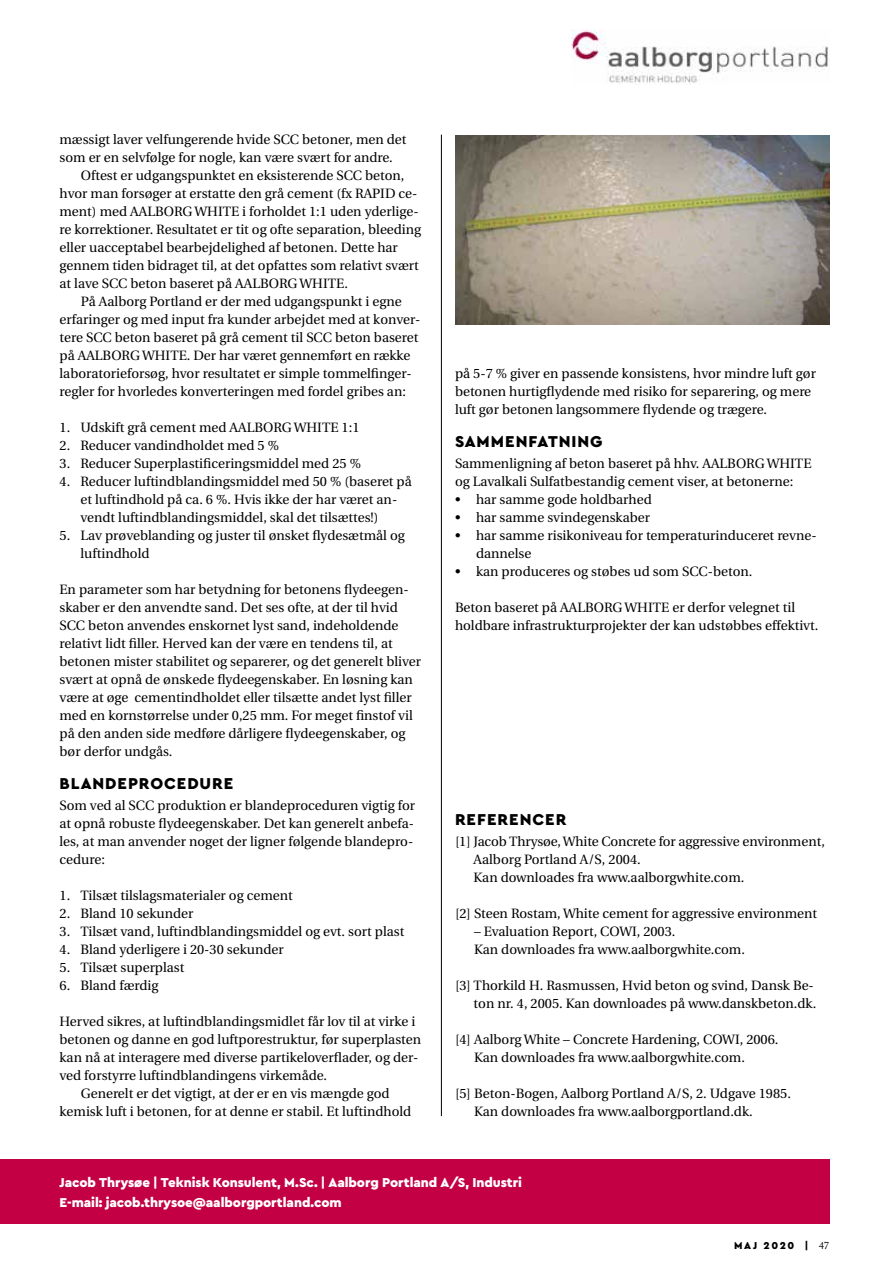
<style>
.page{position:relative;width:893px;height:1263px;background:#fff}
.page>*{position:absolute;margin:0;border:0;box-sizing:border-box;transform-origin:0 0}
.t1{font:900 16.5px "Cera Basic";letter-spacing:.06em;color:#000}
.t2{font:13.5px/18px "Utopia";color:#000}
.t3{font:900 13.5px/19.5px "Cera Basic";letter-spacing:-.005em;color:#fff}
.t4{font:900 10.5px "Cera Basic";letter-spacing:.15em;color:#000}
.s1{font-family:"Adobe Caslon Pro";font-weight:400}
</style>
<div class="page">
<img style="left:572px;top:29px;width:258px;height:56px">
<hr style="left:441px;top:135px;width:1px;height:981px;background:#000">
<div style="left:0;top:1159px;width:830px;height:65px;background:#c20043"></div>
<img style="left:455px;top:135px;width:375px;height:189px">
<p class="t2" style="left:60px;top:131px;width:348px">mæssigt laver velfungerende hvide SCC betoner, men det som er en selvfølge for nogle, kan være svært for andre.</p>
<p class="t2" style="left:60px;top:167px;width:363px;text-indent:21px">Oftest er udgangspunktet en eksisterende SCC beton, hvor man forsøger at erstatte den grå cement (fx RAPID ce&shy;ment) med AALBORG WHITE i forholdet 1:1 uden yderlige&shy;re korrektioner. Resultatet er tit og ofte separation, bleeding eller uacceptabel bearbejdelighed af betonen. Dette har gennem tiden bidraget til, at det opfattes som relativt svært at lave SCC beton baseret på AALBORG WHITE.</p>
<p class="t2" style="left:60px;top:293px;width:362px;text-indent:21px">På Aalborg Portland er der med udgangspunkt i egne erfaringer og med input fra kunder arbejdet med at konver&shy;tere SCC beton baseret på grå cement til SCC beton baseret på AALBORG WHITE. Der har været gennemført en række laboratorieforsøg, hvor resultatet er simple tommelfinger&shy;regler for hvorledes konverteringen med fordel gribes an:</p>
<p class="t2" style="left:60px;top:419px;width:301px">1. Udskift grå cement med AALBORG WHITE 1:1</p>
<p class="t2" style="left:60px;top:437px;width:221px">2. Reducer vandindholdet med 5 %</p>
<p class="t2" style="left:60px;top:455px;width:303px">3. Reducer Superplastificeringsmiddel med 25 %</p>
<p class="t2" style="left:81px;top:473px;width:333px;text-indent:-21px">4. Reducer luftindblandingsmiddel med 50 % (baseret på et luftindhold på ca. 6 %. Hvis ikke der har været an&shy;vendt luftindblandingsmiddel, skal det tilsættes!)</p>
<p class="t2" style="left:81px;top:527px;width:326px;text-indent:-21px">5. Lav prøveblanding og juster til ønsket flydesætmål og luftindhold</p>
<p class="t2" style="left:60px;top:581px;width:363px">En parameter som har betydning for betonens flydeegen&shy;skaber er den anvendte sand. Det ses ofte, at der til hvid SCC beton anvendes enskornet lyst sand, indeholdende relativt lidt filler. Herved kan der være en tendens til, at betonen mister stabilitet og separerer, og det generelt bliver svært at opnå de ønskede flydeegenskaber. En løsning kan være at øge cementindholdet eller tilsætte andet lyst filler med en kornstørrelse under 0,25 mm. For meget finstof vil på den anden side medføre dårligere flydeegenskaber, og bør derfor undgås.</p>
<p class="t1" style="left:60px;top:774px;width:175px">BLANDEPROCEDURE</p>
<p class="t2" style="left:60px;top:797px;width:357px">Som ved al SCC produktion er blandeproceduren vigtig for at opnå robuste flydeegenskaber. Det kan generelt anbefa&shy;les, at man anvender noget der ligner følgende blandepro&shy;cedure:</p>
<p class="t2" style="left:60px;top:887px;width:235px">1. Tilsæt tilslagsmaterialer og cement</p>
<p class="t2" style="left:60px;top:905px;width:135px">2. Bland 10 sekunder</p>
<p class="t2" style="left:60px;top:923px;width:346px">3. Tilsæt vand, luftindblandingsmiddel og evt. sort plast</p>
<p class="t2" style="left:60px;top:941px;width:226px">4. Bland yderligere i 20-30 sekunder</p>
<p class="t2" style="left:60px;top:959px;width:126px">5. Tilsæt superplast</p>
<p class="t2" style="left:60px;top:977px;width:100px">6. Bland færdig</p>
<p class="t2" style="left:60px;top:1013px;width:357px">Herved sikres, at luftindblandingsmidlet får lov til at virke i</p>
<p class="t2" style="left:60px;top:1031px;width:363px">betonen og danne en god luftporestruktur, før superplasten</p>
<p class="t2" style="left:60px;top:1049px;width:360px">kan nå at interagere med diverse partikeloverflader, og der-</p>
<p class="t2" style="left:60px;top:1067px;width:269px">ved forstyrre luftindblandingens virkemåde.</p>
<p class="t2" style="left:81px;top:1085px;width:310px">Generelt er det vigtigt, at der er en vis mængde god</p>
<p class="t2" style="left:60px;top:1103px;width:353px">kemisk luft i betonen, for at denne er stabil. Et luftindhold</p>
<p class="t2" style="left:455px;top:365px;width:362px">på 5-7 % giver en passende konsistens, hvor mindre luft gør betonen hurtigflydende med risiko for separering, og mere luft gør betonen langsommere flydende og trægere.</p>
<p class="t1" style="left:455px;top:432px;width:149px">SAMMENFATNING</p>
<p class="t2" style="left:455px;top:455px;width:358px">Sammenligning af beton baseret på hhv. AALBORG WHITE og Lavalkali Sulfatbestandig cement viser, at betonerne:</p>
<p class="t2" style="left:455px;top:491px;width:198px">• har samme gode holdbarhed</p>
<p class="t2" style="left:455px;top:509px;width:196px">• har samme svindegenskaber</p>
<p class="t2" style="left:476px;top:527px;width:342px;text-indent:-21px">• har samme risikoniveau for temperaturinduceret revne&shy;dannelse</p>
<p class="t2" style="left:455px;top:563px;width:299px">• kan produceres og støbes ud som SCC-beton.</p>
<p class="t2" style="left:455px;top:599px;width:365px">Beton baseret på AALBORG WHITE er derfor velegnet til holdbare infrastrukturprojekter der kan udstøbbes effektivt.</p>
<p class="t1" style="left:455px;top:810px;width:113px">REFERENCER</p>
<p class="t2" style="left:474px;top:833px;width:353px;text-indent:-19px">[1] Jacob Thrysøe, White Concrete for aggressive environment,<br>Aalborg Portland A/S, 2004.<br>Kan downloades fra www.aalborgwhite.com.</p>
<p class="t2" style="left:455px;top:905px;width:364px">[2] Steen Rostam, White cement for aggressive environment</p>
<p class="t2" style="left:474px;top:923px;width:272px">– Evaluation Report, COWI, 2003.<br>Kan downloades fra www.aalborgwhite.com.</p>
<p class="t2" style="left:455px;top:977px;width:363px;text-align:right">[3] Thorkild H. Rasmussen, Hvid beton og svind, Dansk Be&shy;ton nr. 4, 2005. Kan downloades på www.danskbeton.dk.</p>
<p class="t2" style="left:474px;top:1031px;width:306px;text-indent:-19px">[4] Aalborg White – Concrete Hardening, COWI, 2006.<br>Kan downloades fra www.aalborgwhite.com.</p>
<p class="t2" style="left:474px;top:1085px;width:318px;text-indent:-19px">[5] Beton-Bogen, Aalborg Portland A/S, 2. Udgave 1985.<br>Kan downloades fra www.aalborgportland.dk.</p>
<p class="t3" style="left:60px;top:1173px;width:464px">Jacob Thrysøe | Teknisk Konsulent, M.Sc. | Aalborg Portland A/S, Industri<br>E-mail: jacob.thrysoe@aalborgportland.com</p>
<p class="t4" style="left:734px;top:1239px;width:97px">MAJ 2020 | <span class="s1">47</span></p>
</div>
